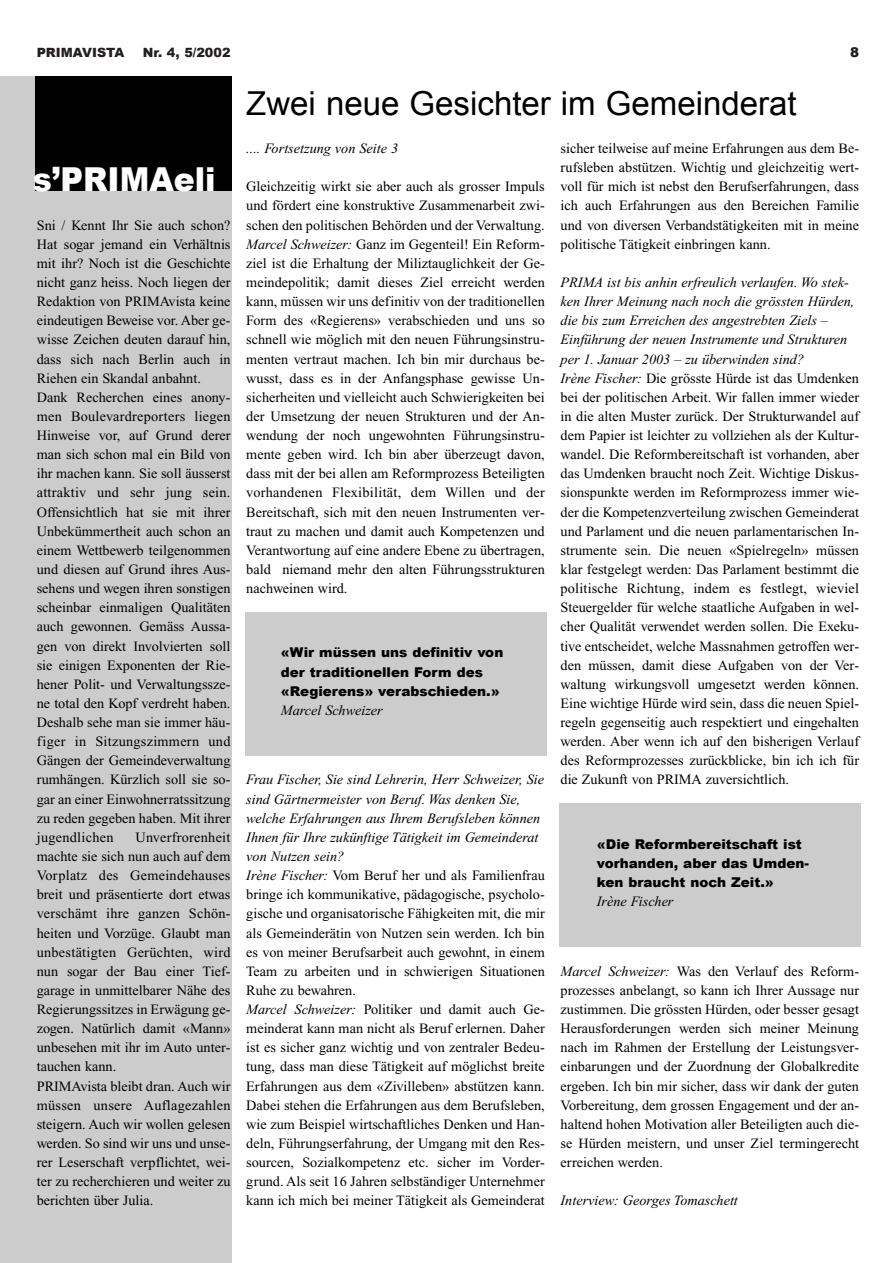
<style>
.page{position:relative;width:893px;height:1263px;background:#fff}
.page>*{position:absolute;margin:0;border:0;box-sizing:border-box;transform-origin:0 0}
.t1{font:33px "Arial";color:#000}
.t2{font:900 33px "Arial";color:#fff;scale:.95 1}
.t3{font:14.25px/19.2px "Times New Roman";color:#000}
.t4{font:italic 14.25px "Times New Roman";color:#000}
.t5{font:900 13.5px/19.2px "Arial";color:#000}
.t6{font:900 13.5px "Arial";color:#231f20}
.t7{font:900 12.75px "Arial";color:#231f20}
.s1{font-style:italic}
</style>
<div class="page">
<div style="left:0;top:77px;width:232px;height:1186px;background:#ccc"></div>
<div style="left:35px;top:77px;width:197px;height:114px;background:#000"></div>
<div style="left:245px;top:612px;width:301px;height:144px;background:#ccc"></div>
<div style="left:559px;top:804px;width:301px;height:143px;background:#ccc"></div>
<p class="t7" style="left:37px;top:43px;width:89px">PRIMAVISTA</p>
<p class="t7" style="left:143px;top:43px;width:89px">Nr. 4, 5/2002</p>
<p class="t6" style="left:850px;top:43px;width:11px">8</p>
<h1 class="t2" style="left:33px;top:155px;width:194px">s’PRIMAeli</h1>
<p class="t3" style="left:37px;top:217px;width:195px">Sni / Kennt Ihr Sie auch schon?<br>Hat sogar jemand ein Verhältnis mit ihr? Noch ist die Geschichte nicht ganz heiss. Noch liegen der<br>Redaktion von PRIMAvista keine eindeutigen Beweise vor. Aber ge&shy;wisse Zeichen deuten darauf hin, dass sich nach Berlin auch in<br>Riehen ein Skandal anbahnt.<br>Dank Recherchen eines anony&shy;men Boulevardreporters liegen<br>Hinweise vor, auf Grund derer man sich schon mal ein Bild von ihr machen kann. Sie soll äusserst attraktiv und sehr jung sein.<br>Offensichtlich hat sie mit ihrer<br>Unbekümmertheit auch schon an einem Wettbewerb teilgenommen und diesen auf Grund ihres Aus&shy;sehens und wegen ihren sonstigen scheinbar einmaligen Qualitäten auch gewonnen. Gemäss Aussa&shy;gen von direkt Involvierten soll sie einigen Exponenten der Rie&shy;hener Polit- und Verwaltungssze&shy;ne total den Kopf verdreht haben.<br>Deshalb sehe man sie immer häu&shy;figer in Sitzungszimmern und<br>Gängen der Gemeindeverwaltung rumhängen. Kürzlich soll sie so&shy;gar an einer Einwohnerratssitzung zu reden gegeben haben. Mit ihrer jugendlichen</p>
<p class="t3" style="left:37px;top:829px;width:195px;text-indent:99px">Unverfrorenheit machte sie sich nun auch auf dem<br>Vorplatz des Gemeindehauses breit und präsentierte dort etwas verschämt ihre ganzen Schön&shy;heiten und Vorzüge. Glaubt man unbestätigten Gerüchten, wird nun sogar der Bau einer Tief&shy;garage in unmittelbarer Nähe des<br>Regierungssitzes in Erwägung ge&shy;zogen. Natürlich damit «Mann» unbesehen mit ihr im Auto unter&shy;tauchen kann.<br>PRIMAvista bleibt dran. Auch wir müssen unsere Auflagezahlen steigern. Auch wir wollen gelesen werden. So sind wir uns und unse&shy;rer Leserschaft verpflichtet, wei&shy;ter zu recherchieren und weiter zu berichten über Julia.</p>
<h1 class="t1" style="left:246px;top:85px;width:552px">Zwei neue Gesichter im Gemeinderat</h1>
<p class="t4" style="left:246px;top:143px;width:153px">.... Fortsetzung von Seite 3</p>
<p class="t3" style="left:246px;top:178px;width:300px;text-align:justify">Gleichzeitig wirkt sie aber auch als grosser Impuls und fördert eine konstruktive Zusammenarbeit zwi&shy;schen den politischen Behörden und der Verwaltung.<br><span class="s1">Marcel Schweizer:</span> Ganz im Gegenteil! Ein Reform&shy;ziel ist die Erhaltung der Miliztauglichkeit der Ge&shy;meindepolitik; damit dieses Ziel erreicht werden kann, müssen wir uns definitiv von der traditionellen Form des «Regierens» verabschieden und uns so schnell wie möglich mit den neuen Führungsinstru&shy;menten vertraut machen. Ich bin mir durchaus be&shy;wusst, dass es in der Anfangsphase gewisse Un&shy;sicherheiten und vielleicht auch Schwierigkeiten bei der Umsetzung der neuen Strukturen und der An&shy;wendung der noch ungewohnten Führungsinstru&shy;mente geben wird. Ich bin aber überzeugt davon, dass mit der bei allen am Reformprozess Beteiligten vorhandenen Flexibilität, dem Willen und der Bereitschaft, sich mit den neuen Instrumenten ver&shy;traut zu machen und damit auch Kompetenzen und Verantwortung auf eine andere Ebene zu übertragen, bald niemand mehr den alten Führungsstrukturen nachweinen wird.</p>
<p class="t3" style="left:560px;top:140px;width:300px;text-align:justify">sicher teilweise auf meine Erfahrungen aus dem Be&shy;rufsleben abstützen. Wichtig und gleichzeitig wert&shy;voll für mich ist nebst den Berufserfahrungen, dass ich auch Erfahrungen aus den Bereichen Familie und von diversen Verbandstätigkeiten mit in meine politische Tätigkeit einbringen kann.</p>
<p class="t3" style="left:560px;top:274px;width:300px"><span class="s1">PRIMA ist bis anhin erfreulich verlaufen. Wo stek&shy;ken Ihrer Meinung nach noch die grössten Hürden, die bis zum Erreichen des angestrebten Ziels – Einführung der neuen Instrumente und Strukturen per 1. Januar 2003 – zu überwinden sind?<br>Irène Fischer:</span> Die grösste Hürde ist das Umdenken bei der politischen Arbeit. Wir fallen immer wieder in die alten Muster zurück. Der Strukturwandel auf dem Papier ist leichter zu vollziehen als der Kultur&shy;wandel. Die Reformbereitschaft ist vorhanden, aber das Umdenken braucht noch Zeit. Wichtige Diskus&shy;sionspunkte werden im Reformprozess immer wie&shy;der die Kompetenzverteilung zwischen Gemeinderat und Parlament und die neuen parlamentarischen In&shy;strumente sein. Die neuen «Spielregeln» müssen klar festgelegt werden: Das Parlament bestimmt die politische Richtung, indem es festlegt, wieviel Steuergelder für welche staatliche Aufgaben in wel&shy;cher Qualität verwendet werden sollen. Die Exeku&shy;tive entscheidet, welche Massnahmen getroffen wer&shy;den müssen, damit diese Aufgaben von der Ver&shy;waltung wirkungsvoll umgesetzt werden können.<br>Eine wichtige Hürde wird sein, dass die neuen Spiel&shy;regeln gegenseitig auch respektiert und eingehalten werden. Aber wenn ich auf den bisherigen Verlauf des Reformprozesses zurückblicke, bin ich ich für die Zukunft von PRIMA zuversichtlich.</p>
<p class="t5" style="left:281px;top:643px;width:224px">«Wir müssen uns definitiv von der traditionellen Form des «Regierens» verabschieden.»</p>
<p class="t4" style="left:281px;top:705px;width:103px">Marcel Schweizer</p>
<p class="t3" style="left:246px;top:771px;width:300px"><span class="s1">Frau Fischer, Sie sind Lehrerin, Herr Schweizer, Sie sind Gärtnermeister von Beruf. Was denken Sie, welche Erfahrungen aus Ihrem Berufsleben können Ihnen für Ihre zukünftige Tätigkeit im Gemeinderat von Nutzen sein?<br>Irène Fischer:</span> Vom Beruf her und als Familienfrau bringe ich kommunikative, pädagogische, psycholo&shy;gische und organisatorische Fähigkeiten mit, die mir als Gemeinderätin von Nutzen sein werden. Ich bin es von meiner Berufsarbeit auch gewohnt, in einem Team zu arbeiten und in schwierigen Situationen Ruhe zu bewahren.<br><span class="s1">Marcel Schweizer:</span> Politiker und damit auch Ge&shy;meinderat kann man nicht als Beruf erlernen. Daher ist es sicher ganz wichtig und von zentraler Bedeu&shy;tung, dass man diese Tätigkeit auf möglichst breite Erfahrungen aus dem «Zivilleben» abstützen kann.<br>Dabei stehen die Erfahrungen aus dem Berufsleben, wie zum Beispiel wirtschaftliches Denken und Han&shy;deln, Führungserfahrung, der Umgang mit den Res&shy;sourcen, Sozialkompetenz etc. sicher im Vorder&shy;grund. Als seit 16 Jahren selbständiger Unternehmer kann ich mich bei meiner Tätigkeit als Gemeinderat</p>
<p class="t5" style="left:597px;top:834px;width:213px">«Die Reformbereitschaft ist vorhanden, aber das Umden&shy;ken braucht noch Zeit.»</p>
<p class="t4" style="left:597px;top:896px;width:78px">Irène Fischer</p>
<p class="t3" style="left:560px;top:963px;width:300px;text-align:justify"><span class="s1">Marcel Schweizer:</span> Was den Verlauf des Reform&shy;prozesses anbelangt, so kann ich Ihrer Aussage nur zustimmen. Die grössten Hürden, oder besser gesagt Herausforderungen werden sich meiner Meinung nach im Rahmen der Erstellung der Leistungsver&shy;einbarungen und der Zuordnung der Globalkredite ergeben. Ich bin mir sicher, dass wir dank der guten Vorbereitung, dem grossen Engagement und der an&shy;haltend hohen Motivation aller Beteiligten auch die&shy;se Hürden meistern, und unser Ziel termingerecht erreichen werden.</p>
<p class="t4" style="left:560px;top:1196px;width:179px">Interview: Georges Tomaschett</p>
</div>
